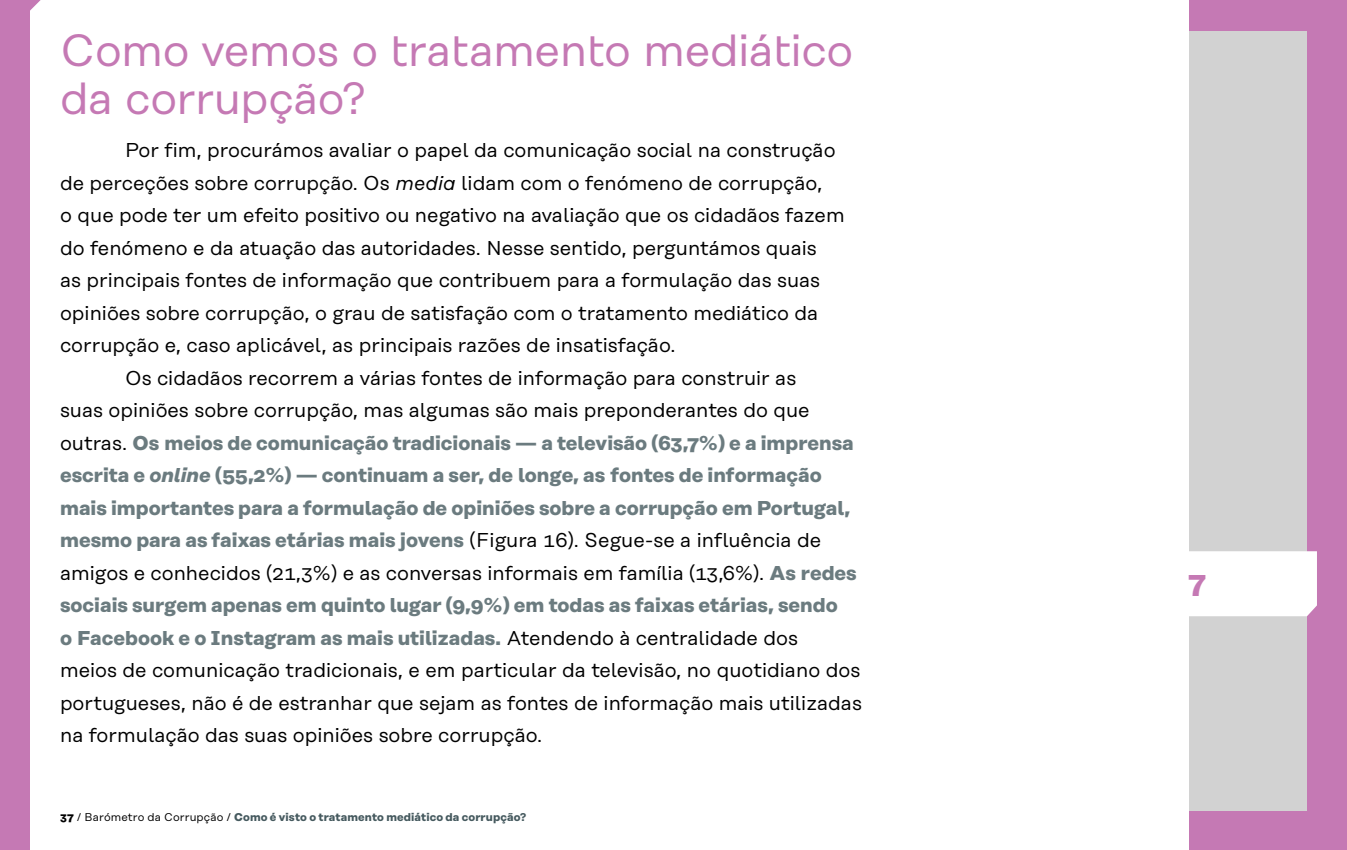
<style>
.page{position:relative;width:1347px;height:850px;background:#fff}
.page>*{position:absolute;margin:0;border:0;box-sizing:border-box;transform-origin:0 0}
.t1{font:45px/47.5px "Rational Text";letter-spacing:-.01em;color:#c579b4}
.t2{font:700 30px "Rational Text";color:#c579b4}
.t3{font:20px "Rational Text";color:#000}
.t4{font:700 20px "Rational Text";color:#6b7b7f}
.t5{font:700 11.25px "Rational Text";letter-spacing:.01em;color:#465a5f}
.s1{font-style:italic}
.s2{font-weight:400;color:#000}
.s3{font-weight:700;color:#6b7b7f}
.s4{color:#000}
</style>
<div class="page">
<div style="left:0;top:0;width:1346px;height:850px;background:#c579b4"></div>
<div style="left:1188px;top:31px;width:118px;height:780px;background:#d2d2d2"></div>
<div style="left:30px;top:0;width:1158px;height:850px;background:#fff"></div>
<svg style="left:30px;top:0;width:11px;height:11px"></svg>
<div style="left:1188px;top:551px;width:128px;height:65px;background:#fff"></div>
<h1 class="t1" style="left:60px;top:26px;width:794px">Como vemos o tratamento mediático da corrupção?</h1>
<p class="t3" style="left:125px;top:139px;width:712px">Por fim, procurámos avaliar o papel da comunicação social na construção</p>
<p class="t3" style="left:60px;top:171px;width:763px">de perceções sobre corrupção. Os <span class="s1">media</span> lidam com o fenómeno de corrupção,</p>
<p class="t3" style="left:60px;top:204px;width:786px">o que pode ter um efeito positivo ou negativo na avaliação que os cidadãos fazem</p>
<p class="t3" style="left:60px;top:236px;width:758px">do fenómeno e da atuação das autoridades. Nesse sentido, perguntámos quais</p>
<p class="t3" style="left:60px;top:269px;width:761px">as principais fontes de informação que contribuem para a formulação das suas</p>
<p class="t3" style="left:60px;top:301px;width:759px">opiniões sobre corrupção, o grau de satisfação com o tratamento mediático da</p>
<p class="t3" style="left:60px;top:334px;width:617px">corrupção e, caso aplicável, as principais razões de insatisfação.</p>
<p class="t3" style="left:125px;top:366px;width:672px">Os cidadãos recorrem a várias fontes de informação para construir as</p>
<p class="t3" style="left:60px;top:399px;width:751px">suas opiniões sobre corrupção, mas algumas são mais preponderantes do que</p>
<p class="t4" style="left:60px;top:431px;width:795px"><span class="s2">outras.</span> Os meios de comunicação tradicionais — a televisão (63,7%) e a imprensa</p>
<p class="t4" style="left:60px;top:463px;width:763px">escrita e <span class="s1">online</span> (55,2%) — continuam a ser, de longe, as fontes de informação</p>
<p class="t4" style="left:60px;top:496px;width:792px">mais importantes para a formulação de opiniões sobre a corrupção em Portugal,</p>
<p class="t4" style="left:60px;top:528px;width:762px">mesmo para as faixas etárias mais jovens <span class="s2">(Figura 16). Segue-‑se a influência de</span></p>
<p class="t3" style="left:60px;top:561px;width:798px">amigos e conhecidos (21,3%) e as conversas informais em família (13,6%). <span class="s3">As redes</span></p>
<p class="t4" style="left:60px;top:593px;width:779px">sociais surgem apenas em quinto lugar (9,9%) em todas as faixas etárias, sendo</p>
<p class="t4" style="left:60px;top:626px;width:739px">o Facebook e o Instagram as mais utilizadas. <span class="s2">Atendendo à centralidade dos</span></p>
<p class="t3" style="left:60px;top:659px;width:801px">meios de comunicação tradicionais, e em particular da televisão, no quotidiano dos</p>
<p class="t3" style="left:60px;top:691px;width:803px">portugueses, não é de estranhar que sejam as fontes de informação mais utilizadas</p>
<p class="t3" style="left:60px;top:724px;width:483px">na formulação das suas opiniões sobre corrupção.</p>
<p class="t5" style="left:60px;top:811px;width:468px"><span class="s4">37</span> <span class="s2">/ Barómetro da Corrupção /</span> Como é visto o tratamento mediático da corrupção?</p>
<h2 class="t2" style="left:1188px;top:567px;width:19px">7</h2>
</div>
